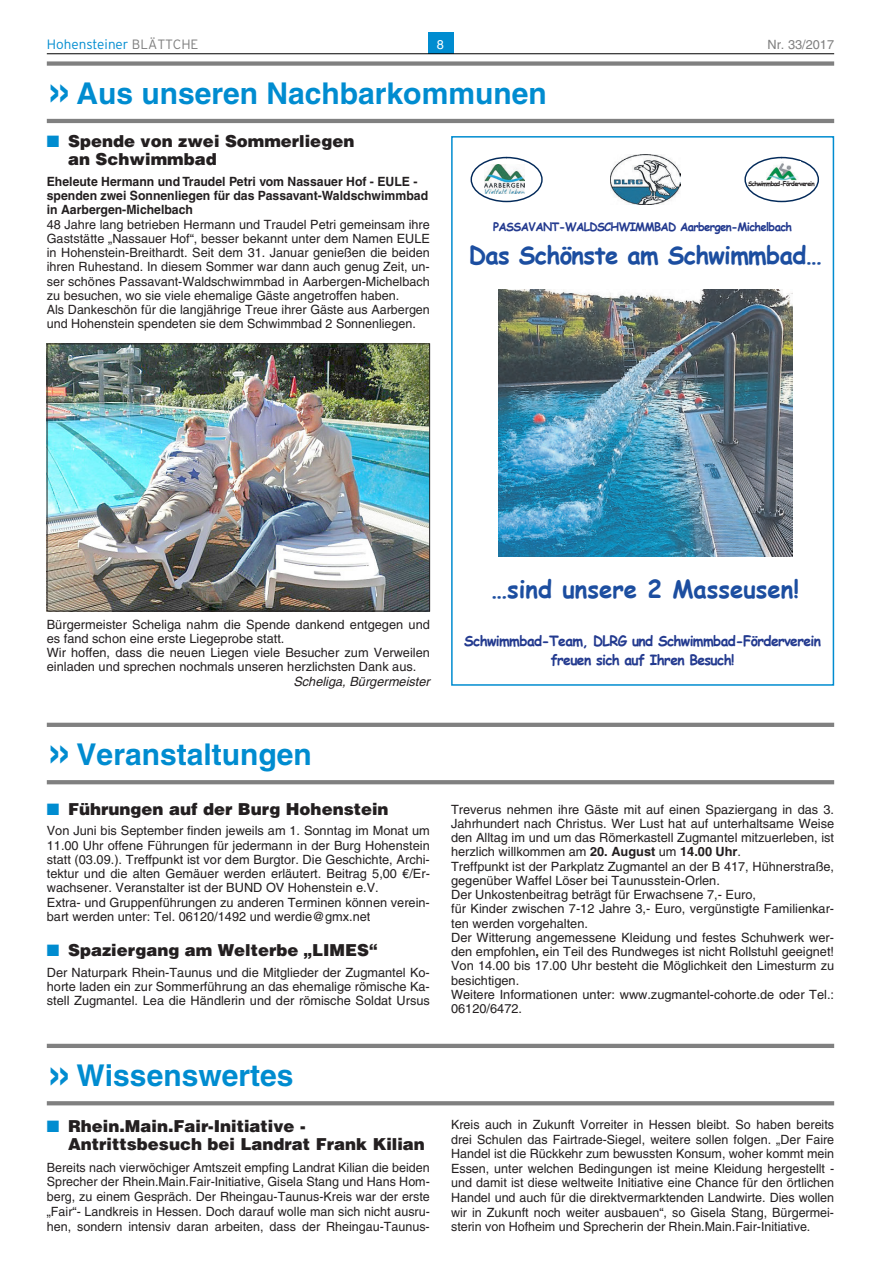
<style>
.page{position:relative;width:881px;height:1263px;background:#fff}
.page>*{position:absolute;margin:0;border:0;box-sizing:border-box;transform-origin:0 0}
.t1{font:700 30px "Helvetica LT";color:#008cd0}
.t2{font:700 24.6px "Comic Sans MS";letter-spacing:-.025em;color:#1c4ea0}
.t3{font:700 24.6px "Comic Sans MS";color:#1c4ea0}
.t4{font:900 16.5px/18px "Helvetica LT";color:#231f20}
.t5{font:700 14.25px/19.8px "Comic Sans MS";letter-spacing:-.045em;color:#233a8f;text-align:center}
.t6{font:300 13.5px "Interstate";color:#008cd0}
.t7{font:12.75px/14.2px "Helvetica LT";color:#231f20}
.t8{font:700 12.75px/14.2px "Helvetica LT";color:#231f20;scale:.96 1}
.t9{font:italic 12.75px "Helvetica LT";color:#231f20}
.t10{font:12.75px "Helvetica LT";color:#808080}
.t11{font:12.75px "Helvetica LT";color:#fff}
.t12{font:700 11.7px "Comic Sans MS";letter-spacing:-.055em;color:#233a8f}
.t13{font:700 6.45px "Comic Sans MS";letter-spacing:-.1em;color:#231f20}
.s1{color:#808080}
.s2{font-size:45px}
.s3{color:#008cd0}
.s4{font-size:11.7px;color:#fff}
.s5{font-weight:700}
</style>
<div class="page">
<div style="left:427px;top:32px;width:26px;height:22px;background:#008cd0"></div>
<hr style="left:47px;top:54px;width:786px;height:1px;background:#000">
<div style="left:47px;top:61px;width:786px;height:5px;background:#808080"></div>
<hr style="left:47px;top:119px;width:786px;height:4px;background:#808080">
<img style="left:49px;top:346px;width:378px;height:263px">
<div style="left:47px;top:344px;width:382px;height:267px;border:1px solid #231f20"></div>
<div style="left:744px;top:157px;width:74px;height:45px;border:1px solid #032a5a;border-radius:50%"></div>
<img style="left:766px;top:163px;width:31px;height:18px">
<img style="left:498px;top:289px;width:294px;height:267px">
<div style="left:470px;top:157px;width:72px;height:45px;border:1px solid #032a5a;border-radius:50%"></div>
<img style="left:484px;top:165px;width:40px;height:28px">
<img style="left:610px;top:154px;width:69px;height:51px">
<div style="left:451px;top:136px;width:382px;height:550px;border:2px solid #008cd0"></div>
<hr style="left:47px;top:723px;width:786px;height:4px;background:#808080">
<svg style="left:47px;top:780px;width:786px;height:4px;background:#838383"></svg>
<hr style="left:47px;top:1044px;width:786px;height:4px;background:#808080">
<svg style="left:47px;top:1101px;width:786px;height:4px;background:#858585"></svg>
<p class="t6" style="left:47px;top:36px;width:153px">Hohensteiner <span class="s1">BlättcHe</span></p>
<p class="t11" style="left:437px;top:37px;width:9px">8</p>
<p class="t10" style="left:767px;top:37px;width:68px">Nr. 33/2017</p>
<h1 class="t1" style="left:47px;top:82px;width:501px"><span class="s2">»</span> aus unseren nachbarkommunen</h1>
<p class="t4" style="left:68px;top:134px;width:288px;text-indent:-21px"><span class="s3">■</span> Spende von zwei Sommerliegen an Schwimmbad</p>
<p class="t8" style="left:47px;top:175px;width:398px">eheleute Hermann und traudel Petri vom nassauer Hof - eule - spenden zwei Sonnenliegen für das Passavant-Waldschwimmbad in aarbergen-michelbach</p>
<p class="t7" style="left:47px;top:217px;width:384px">48 Jahre lang betrieben Hermann und Traudel Petri gemeinsam ihre Gaststätte „Nassauer Hof“, besser bekannt unter dem Namen EULE in Hohenstein-Breithardt. Seit dem 31. Januar genießen die beiden ihren Ruhestand. In diesem Sommer war dann auch genug Zeit, un&shy;ser schönes Passavant-Waldschwimmbad in Aarbergen-Michelbach zu besuchen, wo sie viele ehemalige Gäste angetroffen haben.<br>Als Dankeschön für die langjährige Treue ihrer Gäste aus Aarbergen und Hohenstein spendeten sie dem Schwimmbad 2 Sonnenliegen.</p>
<p class="t13" style="left:727px;top:179px;width:88px"><span class="s4">D</span> Schwimmbad-Förderverein</p>
<p class="t12" style="left:493px;top:218px;width:300px">PASSAVANT-WALDSCHWIMMBAD Aarbergen-Michelbach</p>
<h2 class="t2" style="left:468px;top:237px;width:354px">Das Schönste am Schwimmbad…</h2>
<p class="t7" style="left:47px;top:617px;width:384px">Bürgermeister Scheliga nahm die Spende dankend entgegen und es fand schon eine erste Liegeprobe statt.<br>Wir hoffen, dass die neuen Liegen viele Besucher zum Verweilen einladen und sprechen nochmals unseren herzlichsten Dank aus.</p>
<p class="t9" style="left:293px;top:674px;width:138px">Scheliga, Bürgermeister</p>
<h2 class="t3" style="left:491px;top:570px;width:309px">…sind unsere 2 Masseusen!</h2>
<p class="t5" style="left:464px;top:630px;width:358px">Schwimmbad-Team, DLRG und Schwimmbad-Förderverein freuen sich auf Ihren Besuch!</p>
<h1 class="t1" style="left:47px;top:743px;width:266px"><span class="s2">»</span> Veranstaltungen</h1>
<p class="t4" style="left:47px;top:802px;width:343px"><span class="s3">■</span> Führungen auf der Burg Hohenstein</p>
<p class="t7" style="left:47px;top:824px;width:384px">Von Juni bis September finden jeweils am 1. Sonntag im Monat um 11.00 Uhr offene Führungen für jedermann in der Burg Hohenstein statt (03.09.). Treffpunkt ist vor dem Burgtor. Die Geschichte, Archi&shy;tektur und die alten Gemäuer werden erläutert. Beitrag 5,00 €/Er&shy;wachsener. Veranstalter ist der BUND OV Hohenstein e.V.<br>Extra- und Gruppenführungen zu anderen Terminen können verein&shy;bart werden unter: Tel. 06120/1492 und werdie@gmx.net</p>
<p class="t4" style="left:47px;top:943px;width:332px"><span class="s3">■</span> Spaziergang am Welterbe „LIMES“</p>
<p class="t7" style="left:47px;top:965px;width:384px;text-align:justify">Der Naturpark Rhein-Taunus und die Mitglieder der Zugmantel Ko&shy;horte laden ein zur Sommerführung an das ehemalige römische Ka&shy;stell Zugmantel. Lea die Händlerin und der römische Soldat Ursus</p>
<h1 class="t1" style="left:47px;top:1064px;width:248px"><span class="s2">»</span> Wissenswertes</h1>
<p class="t4" style="left:68px;top:1118px;width:358px;line-height:18.6px;text-indent:-21px"><span class="s3">■</span> Rhein.Main.Fair-Initiative -<br>Antrittsbesuch bei Landrat Frank Kilian</p>
<p class="t7" style="left:47px;top:1160px;width:384px;line-height:14.9px;text-align:justify">Bereits nach vierwöchiger Amtszeit empfing Landrat Kilian die beiden Sprecher der Rhein.Main.Fair-Initiative, Gisela Stang und Hans Hom&shy;berg, zu einem Gespräch. Der Rheingau-Taunus-Kreis war der erste „Fair“- Landkreis in Hessen. Doch darauf wolle man sich nicht ausru&shy;hen, sondern intensiv daran arbeiten, dass der Rheingau-Taunus-</p>
<p class="t7" style="left:451px;top:802px;width:384px">Treverus nehmen ihre Gäste mit auf einen Spaziergang in das 3.<br>Jahrhundert nach Christus. Wer Lust hat auf unterhaltsame Weise den Alltag im und um das Römerkastell Zugmantel mitzuerleben, ist herzlich willkommen am <span class="s5">20. august</span> um <span class="s5">14.00 uhr</span>.<br>Treffpunkt ist der Parkplatz Zugmantel an der B 417, Hühnerstraße, gegenüber Waffel Löser bei Taunusstein-Orlen.<br>Der Unkostenbeitrag beträgt für Erwachsene 7,- Euro,<br>für Kinder zwischen 7-12 Jahre 3,- Euro, vergünstigte Familienkar&shy;ten werden vorgehalten.<br>Der Witterung angemessene Kleidung und festes Schuhwerk wer&shy;den empfohlen<span class="s5">,</span> ein Teil des Rundweges ist nicht Rollstuhl geeignet!<br>Von 14.00 bis 17.00 Uhr besteht die Möglichkeit den Limesturm zu besichtigen.<br>Weitere Informationen unter: www.zugmantel-cohorte.de oder Tel.:<br>06120/6472.</p>
<p class="t7" style="left:451px;top:1117px;width:384px;text-align:justify">Kreis auch in Zukunft Vorreiter in Hessen bleibt. So haben bereits drei Schulen das Fairtrade-Siegel, weitere sollen folgen. „Der Faire Handel ist die Rückkehr zum bewussten Konsum, woher kommt mein Essen, unter welchen Bedingungen ist meine Kleidung hergestellt - und damit ist diese weltweite Initiative eine Chance für den örtlichen Handel und auch für die direktvermarktenden Landwirte. Dies wollen wir in Zukunft noch weiter ausbauen“, so Gisela Stang, Bürgermei&shy;sterin von Hofheim und Sprecherin der Rhein.Main.Fair-Initiative.</p>
</div>
